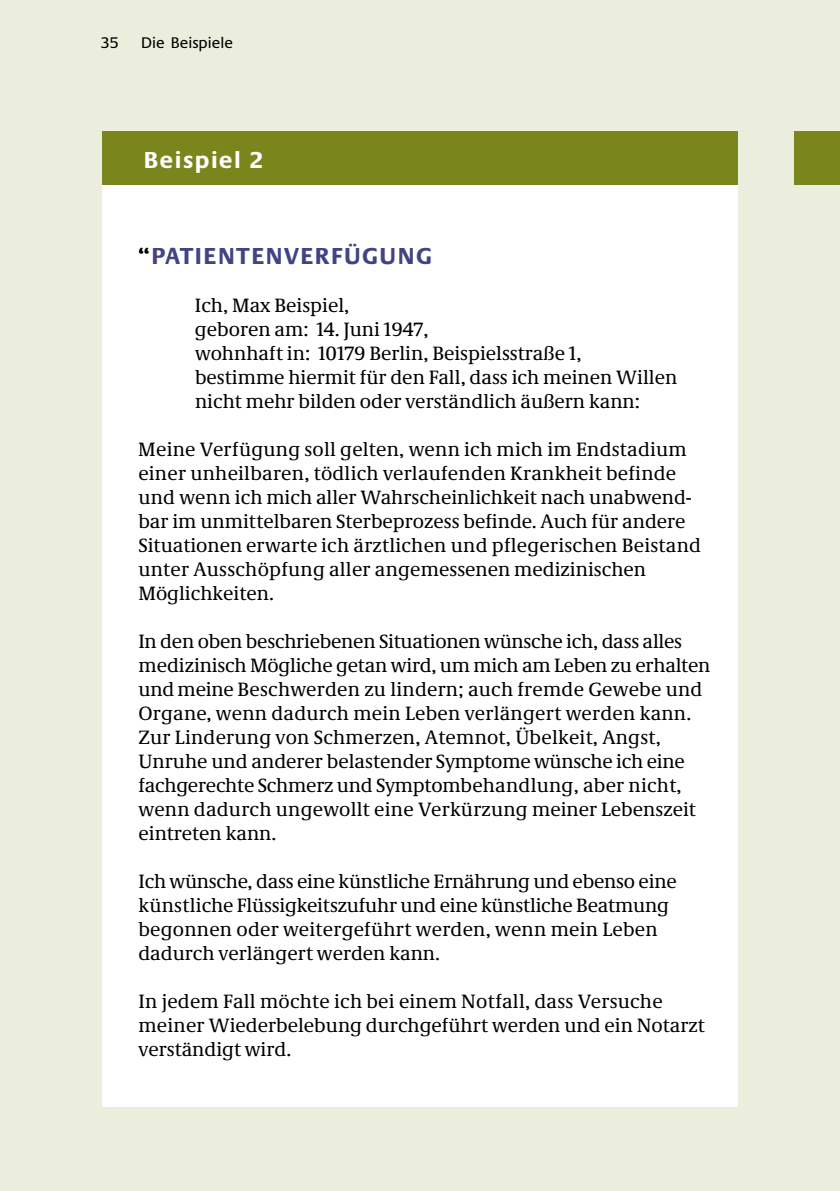
<style>
.page{position:relative;width:840px;height:1191px;background:#fff}
.page>*{position:absolute;margin:0;border:0;box-sizing:border-box;transform-origin:0 0}
.t1{font:700 24px "Neue Praxis";letter-spacing:.06em;color:#434383}
.t2{font:700 24px "Neue Praxis";letter-spacing:.06em;color:#fff}
.t3{font:20px/24px "Neue Demos";color:#000}
.t4{font:16px "Neue Praxis";color:#000}
.s1{color:#000}
</style>
<div class="page">
<div style="left:0;top:0;width:839px;height:1191px;background:#ebeddd"></div>
<div style="left:794px;top:132px;width:45px;height:53px;background:#7a861b"></div>
<div style="left:102px;top:134px;width:635px;height:972px;background:#fff"></div>
<div style="left:102px;top:132px;width:635px;height:53px;background:#7a861b"></div>
<p class="t4" style="left:101px;top:37px;width:19px">35</p>
<p class="t4" style="left:141px;top:37px;width:93px">Die Beispiele</p>
<p class="t2" style="left:144px;top:151px;width:121px">Beispiel 2</p>
<p class="t1" style="left:138px;top:247px;width:295px"><span class="s1">“</span>PATIENTENVERFÜGUNG</p>
<p class="t3" style="left:195px;top:295px;width:483px">Ich, Max Beispiel,<br>geboren am: 14. Juni 1947,<br>wohnhaft in: 10179 Berlin, Beispielsstraße 1,<br>bestimme hiermit für den Fall, dass ich meinen Willen nicht mehr bilden oder verständlich äußern kann:</p>
<p class="t3" style="left:138px;top:439px;width:564px">Meine Verfügung soll gelten, wenn ich mich im Endstadium einer unheilbaren, tödlich verlaufenden Krankheit befinde und wenn ich mich aller Wahrscheinlichkeit nach unabwend&shy;bar im unmittelbaren Sterbeprozess befinde. Auch für andere Situationen erwarte ich ärztlichen und pflegerischen Beistand unter Ausschöpfung aller angemessenen medizinischen Möglichkeiten.</p>
<p class="t3" style="left:138px;top:631px;width:573px">In den oben beschriebenen Situationen wünsche ich, dass alles medizinisch Mögliche getan wird, um mich am Leben zu erhalten und meine Beschwerden zu lindern; auch fremde Gewebe und Organe, wenn dadurch mein Leben verlängert werden kann.<br>Zur Linderung von Schmerzen, Atemnot, Übelkeit, Angst, Unruhe und anderer belastender Symptome wünsche ich eine fachgerechte Schmerz und Symptombehandlung, aber nicht, wenn dadurch ungewollt eine Verkürzung meiner Lebenszeit eintreten kann.</p>
<p class="t3" style="left:138px;top:871px;width:539px">Ich wünsche, dass eine künstliche Ernährung und ebenso eine künstliche Flüssigkeitszufuhr und eine künstliche Beatmung begonnen oder weitergeführt werden, wenn mein Leben dadurch verlängert werden kann.</p>
<p class="t3" style="left:138px;top:991px;width:567px">In jedem Fall möchte ich bei einem Notfall, dass Versuche meiner Wiederbelebung durchgeführt werden und ein Notarzt verständigt wird.</p>
</div>
